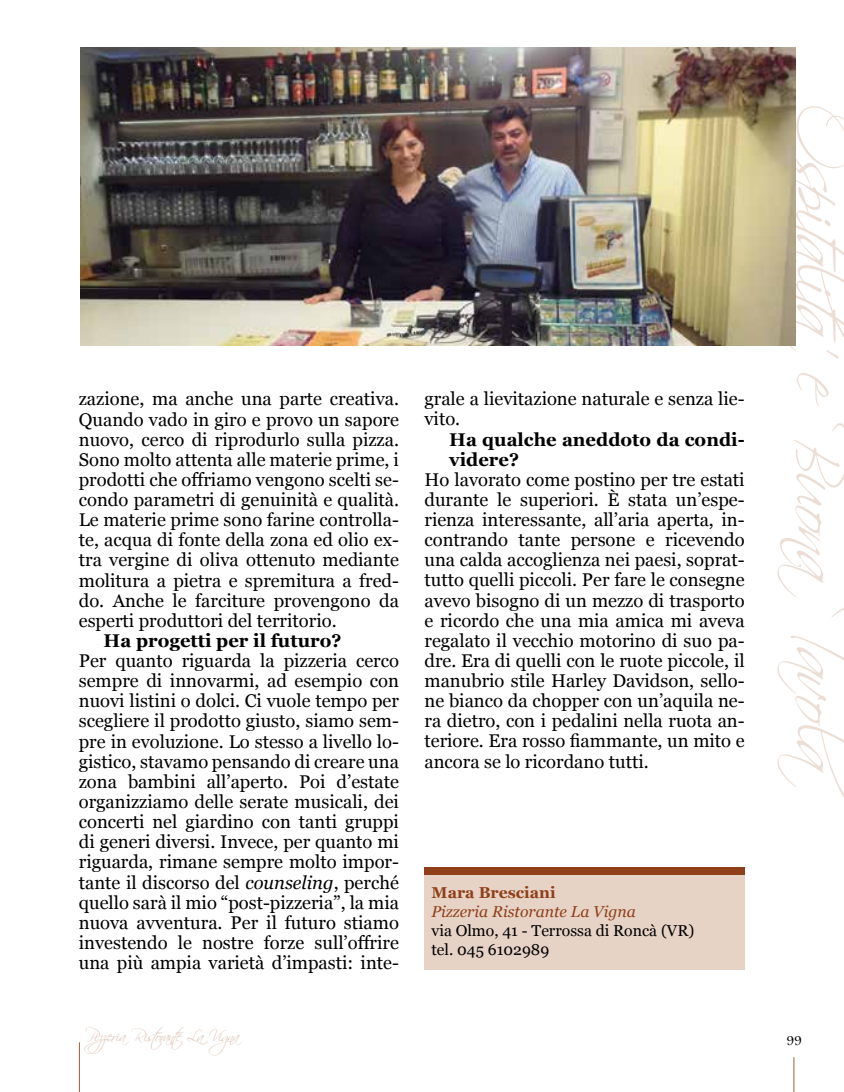
<style>
.page{position:relative;width:844px;height:1092px;background:#fff}
.page>*{position:absolute;margin:0;border:0;box-sizing:border-box;transform-origin:0 0}
.t1{font:73.5px "Scriptina";color:#ecded4}
.t2{font:18.38px/20.1px "Georgia";color:#000;text-align:justify}
.t3{font:700 18.38px/20.1px "Georgia";color:#000}
.t4{font:15.75px/18.9px "Georgia";color:#000}
.t5{font:15.75px "Scriptina";letter-spacing:-.075em;color:#dbbeab}
.t6{font:italic 15.75px "Georgia";color:#8f3f19}
.t7{font:700 15.75px "Georgia";color:#8f3f19}
.t8{font:14px "Footlight MT Light";color:#000}
.s1{font-style:italic}
</style>
<div class="page">
<hr style="left:793px;top:1057px;width:1px;height:34px;background:#a45f37">
<hr style="left:79px;top:1042px;width:1px;height:49px;background:#a45f37">
<div style="left:424px;top:870px;width:320px;height:99px;background:#e7d3c6"></div>
<div style="left:424px;top:866px;width:320px;height:8px;background:#8f3f19"></div>
<img style="left:80px;top:47px;width:715px;height:298px">
<p class="t2" style="left:79px;top:388px;width:321px">zazione, ma anche una parte creativa.<br>Quando vado in giro e provo un sapore nuovo, cerco di riprodurlo sulla pizza.<br>Sono molto attenta alle materie prime, i prodotti che offriamo vengono scelti se&shy;condo parametri di genuinità e qualità.<br>Le materie prime sono farine controlla&shy;te, acqua di fonte della zona ed olio ex&shy;tra vergine di oliva ottenuto mediante molitura a pietra e spremitura a fred&shy;do. Anche le farciture provengono da esperti produttori del territorio.</p>
<p class="t3" style="left:104px;top:629px;width:239px">Ha progetti per il futuro?</p>
<p class="t2" style="left:79px;top:650px;width:321px">Per quanto riguarda la pizzeria cerco sempre di innovarmi, ad esempio con nuovi listini o dolci. Ci vuole tempo per scegliere il prodotto giusto, siamo sem&shy;pre in evoluzione. Lo stesso a livello lo&shy;gistico, stavamo pensando di creare una zona bambini all’aperto. Poi d’estate organizziamo delle serate musicali, dei concerti nel giardino con tanti gruppi di generi diversi. Invece, per quanto mi riguarda, rimane sempre molto impor&shy;tante il discorso del <span class="s1">counseling</span>, perché quello sarà il mio “post-pizzeria”, la mia nuova avventura. Per il futuro stiamo investendo le nostre forze sull’offrire una più ampia varietà d’impasti: inte-</p>
<p class="t5" style="left:86px;top:1026px;width:161px">Pizzeria Ristorante La Vigna</p>
<h1 class="t1" style="left:864px;top:103px;width:712px;rotate:90deg">Ospitalita’ e Bu ona Tavo la</h1>
<p class="t2" style="left:424px;top:388px;width:321px">grale a lievitazione naturale e senza lie&shy;vito.</p>
<p class="t3" style="left:449px;top:428px;width:297px">Ha qualche aneddoto da condi&shy;videre?</p>
<p class="t2" style="left:424px;top:468px;width:321px">Ho lavorato come postino per tre estati durante le superiori. È stata un’espe&shy;rienza interessante, all’aria aperta, in&shy;contrando tante persone e ricevendo una calda accoglienza nei paesi, soprat&shy;tutto quelli piccoli. Per fare le consegne avevo bisogno di un mezzo di trasporto e ricordo che una mia amica mi aveva regalato il vecchio motorino di suo pa&shy;dre. Era di quelli con le ruote piccole, il manubrio stile Harley Davidson, sello&shy;ne bianco da chopper con un’aquila ne&shy;ra dietro, con i pedalini nella ruota an&shy;teriore. Era rosso fiammante, un mito e ancora se lo ricordano tutti.</p>
<p class="t7" style="left:431px;top:880px;width:126px">Mara Bresciani</p>
<p class="t6" style="left:431px;top:900px;width:206px">Pizzeria Ristorante La Vigna</p>
<p class="t4" style="left:431px;top:920px;width:264px">via Olmo, 41 - Terrossa di Roncà (VR) tel. 045 6102989</p>
<p class="t8" style="left:786px;top:1031px;width:17px">99</p>
</div>
